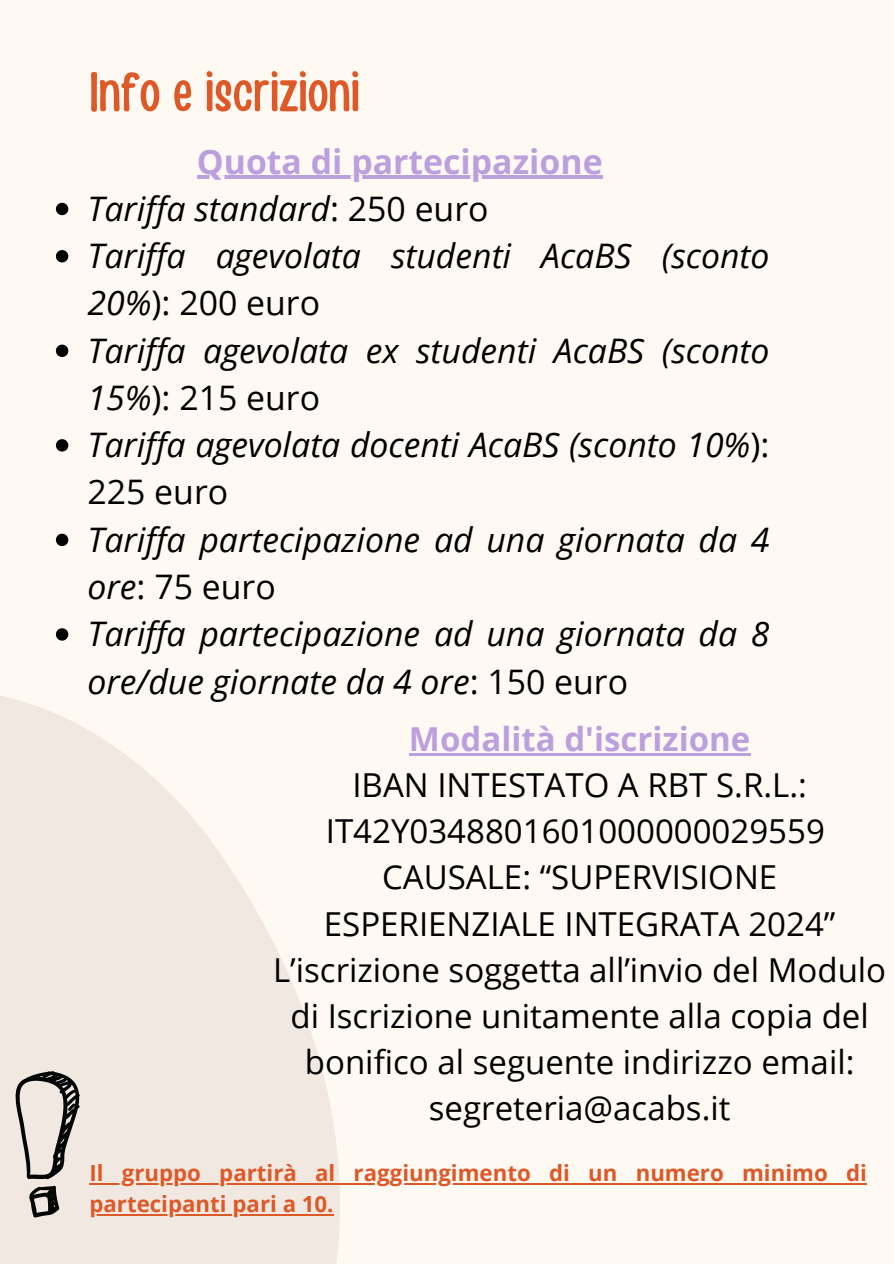
<style>
.page{position:relative;width:894px;height:1264px;background:#fff}
.page>*{position:absolute;margin:0;border:0;box-sizing:border-box;transform-origin:0 0}
.t1{font:55.5px "Handy Casual Condensed";color:#dd5928}
.t2{font:italic 33.75px/47.2px "Open Sans";color:#000}
.t3{font:700 33.75px "Open Sans";color:#bca0dd}
.t4{font:33px/46.2px "Open Sans";color:#000;text-align:center}
.t5{font:700 22.2px "Open Sans";color:#dd5928}
.s1{font-style:normal}
.s2{font-weight:700;color:#bca0dd}
</style>
<div class="page">
<div style="left:0;top:0;width:893px;height:1263px;background:#fff9f3"></div>
<svg style="left:0;top:633px;width:504px;height:630px"></svg>
<svg style="left:29px;top:1185px;width:30px;height:32px"></svg>
<svg style="left:14px;top:1071px;width:66px;height:108px;background:#b2ada7"></svg>
<hr style="left:197px;top:176px;width:405px;height:3px;background:#bca0dd">
<svg style="left:56px;top:203px;width:12px;height:12px"></svg>
<svg style="left:56px;top:250px;width:12px;height:12px"></svg>
<svg style="left:56px;top:344px;width:12px;height:13px"></svg>
<svg style="left:56px;top:439px;width:12px;height:12px"></svg>
<svg style="left:56px;top:533px;width:12px;height:13px"></svg>
<svg style="left:56px;top:628px;width:12px;height:12px"></svg>
<hr style="left:409px;top:753px;width:341px;height:2px;background:#bca0dd">
<hr style="left:89px;top:1182px;width:777px;height:2px;background:#dd5928">
<hr style="left:89px;top:1213px;width:244px;height:2px;background:#dd5928">
<h1 class="t1" style="left:89px;top:56px;width:272px">Info e iscrizioni</h1>
<h2 class="t3" style="left:197px;top:137px;width:407px">Quota di partecipazione</h2>
<p class="t2" style="left:87px;top:184px;width:402px">Tariffa standard<span class="s1">: 250 euro</span></p>
<p class="t2" style="left:87px;top:231px;width:683px">Tariffa agevolata studenti AcaBS (sconto<br>20%<span class="s1">): 200 euro</span></p>
<p class="t2" style="left:87px;top:326px;width:683px">Tariffa agevolata ex studenti AcaBS (sconto<br>15%<span class="s1">): 215 euro</span></p>
<p class="t2" style="left:87px;top:420px;width:683px">Tariffa agevolata docenti AcaBS (sconto 10%<span class="s1">):<br>225 euro</span></p>
<p class="t2" style="left:87px;top:515px;width:683px">Tariffa partecipazione ad una giornata da 4 ore<span class="s1">: 75 euro</span></p>
<p class="t2" style="left:87px;top:609px;width:683px">Tariffa partecipazione ad una giornata da 8 ore/due giornate da 4 ore<span class="s1">: 150 euro</span></p>
<p class="t4" style="left:273px;top:715px;width:614px"><span class="s2">Modalità d'iscrizione<br></span>IBAN INTESTATO A RBT S.R.L.:<br>IT42Y0348801601000000029559<br>CAUSALE: “SUPERVISIONE<br>ESPERIENZIALE INTEGRATA 2024”<br>L’iscrizione soggetta all’invio del Modulo di Iscrizione unitamente alla copia del bonifico al seguente indirizzo email: segreteria@acabs.it</p>
<p class="t5" style="left:89px;top:1157px;width:778px">Il gruppo partirà al raggiungimento di un numero minimo di</p>
<h3 class="t5" style="left:89px;top:1188px;width:246px">partecipanti pari a 10.</h3>
</div>
